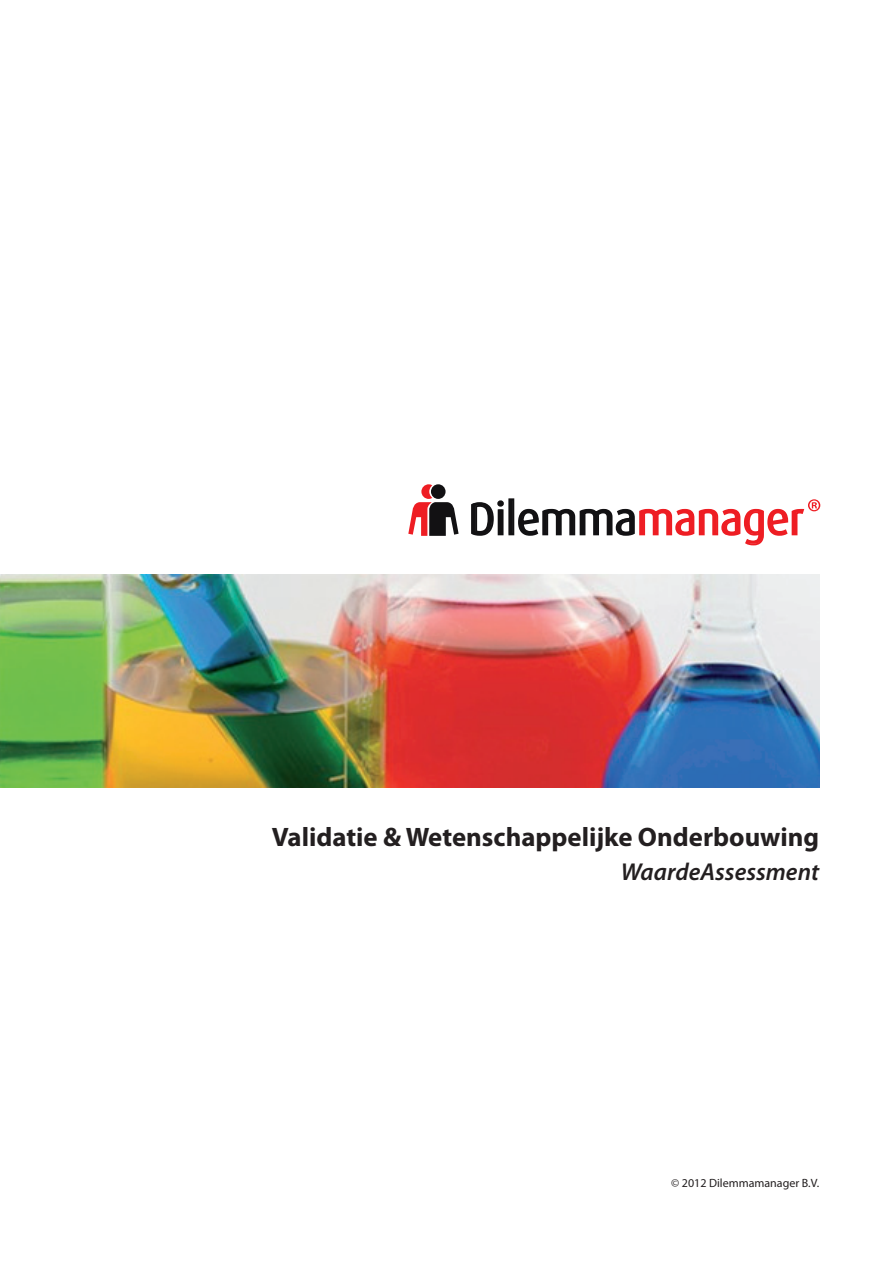
<style>
.page{position:relative;width:893px;height:1263px;background:#fff}
.page>*{position:absolute;margin:0;border:0;box-sizing:border-box;transform-origin:0 0}
.t1{font:44.7px "Dax";color:#121113}
.t2{font:700 26.7px "Myriad Pro";color:#231f20}
.t3{font:italic 600 24.45px "Myriad Pro";color:#231f20}
.t4{font:12px "Myriad Pro";color:#231f20}
.s1{color:#ee1d23}
</style>
<div class="page">
<img style="left:0;top:574px;width:820px;height:213px">
<svg style="left:471px;top:500px;width:33px;height:36px"></svg>
<div style="left:508px;top:498px;width:6px;height:37px;border:2px solid #121113"></div>
<svg style="left:518px;top:499px;width:302px;height:47px"></svg>
<svg style="left:408px;top:484px;width:51px;height:52px"></svg>
<h1 class="t1" style="left:469px;top:494px;width:337px">Dilemma<span class="s1">manager</span></h1>
<p class="t2" style="left:272px;top:820px;width:549px">Validatie &amp; Wetenschappelijke Onderbouwing</p>
<p class="t3" style="left:621px;top:856px;width:200px">WaardeAssessment</p>
<p class="t4" style="left:671px;top:1175px;width:150px">© 2012 Dilemmamanager B.V.</p>
</div>
